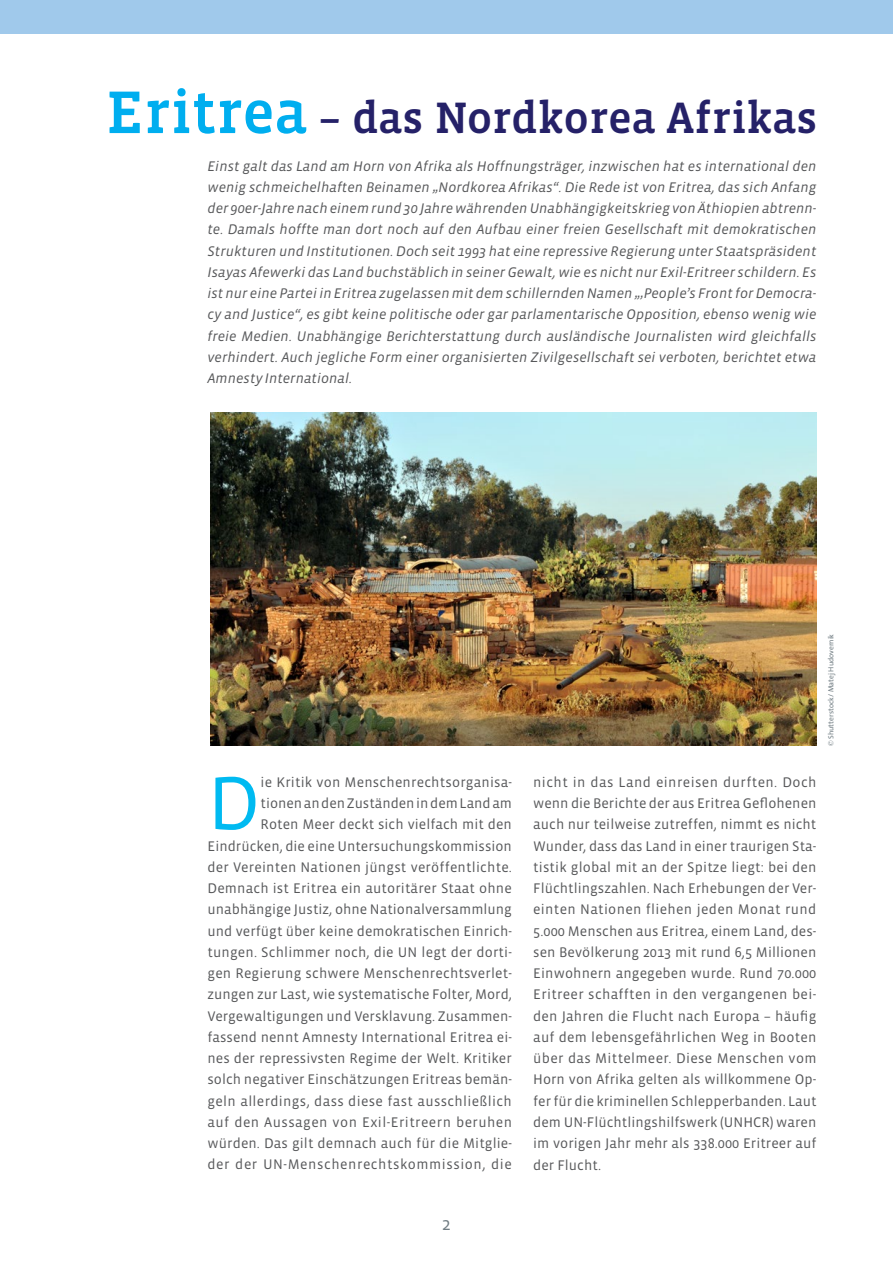
<style>
.page{position:relative;width:893px;height:1263px;background:#fff}
.page>*{position:absolute;margin:0;border:0;box-sizing:border-box;transform-origin:0 0}
.t1{font:77.1px "Vista Sans";color:#00baf1}
.t2{font:500 45px "Vista Slab OT";letter-spacing:.005em;color:#252168}
.t3{font:18px "Vista Sans";color:#717d83}
.t4{font:14.25px/21.3px "Vista Sans";letter-spacing:.005em;color:#57585a;text-align:right}
.t5{font:italic 14.25px/21.3px "Vista Sans";letter-spacing:.005em;color:#57585a;text-align:justify}
.t6{font:7.5px "The Sans";color:#717d83}
.s1{font-size:61.5px;color:#00aeef}
.s2{font-family:"Times"}
</style>
<div class="page">
<div style="left:0;top:0;width:893px;height:34px;background:#a0c9eb"></div>
<img style="left:211px;top:412px;width:605px;height:333px">
<h2 class="t2" style="left:106px;top:95px;width:712px"><span class="s1">Eritrea</span> – das Nordkorea Afrikas</h2>
<p class="t5" style="left:207px;top:155px;width:610px">Einst galt das Land am Horn von Afrika als Hoffnungsträger, inzwischen hat es international den wenig schmeichelhaften Beinamen „Nordkorea Afrikas“. Die Rede ist von Eritrea, das sich Anfang der 90er-Jahre nach einem rund 30 Jahre währenden Unabhängigkeitskrieg von Äthiopien abtrenn&shy;te. Damals hoffte man dort noch auf den Aufbau einer freien Gesellschaft mit demokratischen Strukturen und Institutionen. Doch seit 1993 hat eine repressive Regierung unter Staatspräsident Isayas Afewerki das Land buchstäblich in seiner Gewalt, wie es nicht nur Exil-Eritreer schildern. Es ist nur eine Partei in Eritrea zugelassen mit dem schillernden Namen „‚People’s Front for Democra&shy;cy and Justice“, es gibt keine politische oder gar parlamentarische Opposition, ebenso wenig wie freie Medien. Unabhängige Berichterstattung durch ausländische Journalisten wird gleichfalls verhindert. Auch jegliche Form einer organisierten Zivilgesellschaft sei verboten, berichtet etwa Amnesty International.</p>
<p class="t4" style="left:207px;top:771px;width:306px">ie Kritik von Menschenrechtsorganisa-<br>tionen an den Zuständen in dem Land am<br>Roten Meer deckt sich vielfach mit den Eindrücken, die eine Untersuchungskommission der Vereinten Nationen jüngst veröffentlichte.<br>Demnach ist Eritrea ein autoritärer Staat ohne unabhängige Justiz, ohne Nationalversammlung und verfügt über keine demokratischen Einrich&shy;tungen. Schlimmer noch, die UN legt der dorti&shy;gen Regierung schwere Menschenrechtsverlet&shy;zungen zur Last, wie systematische Folter, Mord, Vergewaltigungen und Versklavung. Zusammen&shy;fassend nennt Amnesty International Eritrea ei&shy;nes der repressivsten Regime der Welt. Kritiker solch negativer Einschätzungen Eritreas bemän&shy;geln allerdings, dass diese fast ausschließlich auf den Aussagen von Exil-Eritreern beruhen würden. Das gilt demnach auch für die Mitglie&shy;der der UN-Menschenrechtskommission, die</p>
<h1 class="t1" style="left:207px;top:764px;width:54px">D</h1>
<p class="t3" style="left:442px;top:1215px;width:10px">2</p>
<p class="t6" style="left:825px;top:746px;width:114px;rotate:-90deg"><span class="s2">©</span> Shutterstock/ Matej Hudovernik</p>
<p class="t4" style="left:533px;top:772px;width:285px;text-align:justify">nicht in das Land einreisen durften. Doch wenn die Berichte der aus Eritrea Geflohenen auch nur teilweise zutreffen, nimmt es nicht Wunder, dass das Land in einer traurigen Sta&shy;tistik global mit an der Spitze liegt: bei den Flüchtlingszahlen. Nach Erhebungen der Ver&shy;einten Nationen fliehen jeden Monat rund 5.000 Menschen aus Eritrea, einem Land, des&shy;sen Bevölkerung 2013 mit rund 6,5 Millionen Einwohnern angegeben wurde. Rund 70.000<br>Eritreer schafften in den vergangenen bei&shy;den Jahren die Flucht nach Europa – häufig auf dem lebensgefährlichen Weg in Booten über das Mittelmeer. Diese Menschen vom Horn von Afrika gelten als willkommene Op&shy;fer für die kriminellen Schlepperbanden. Laut dem UN-Flüchtlingshilfswerk (UNHCR) waren im vorigen Jahr mehr als 338.000 Eritreer auf der Flucht.</p>
</div>
